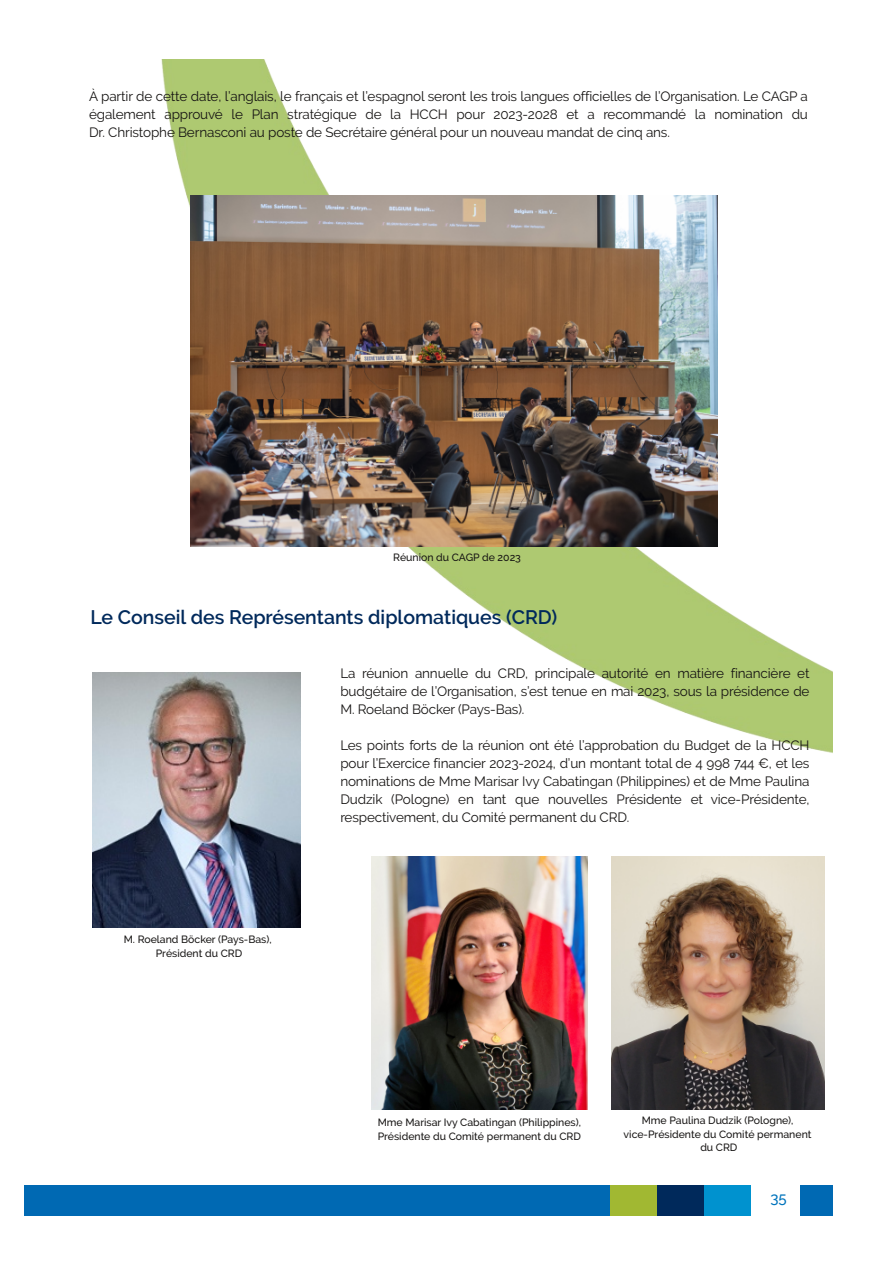
<style>
.page{position:relative;width:893px;height:1263px;background:#fff}
.page>*{position:absolute;margin:0;border:0;box-sizing:border-box;transform-origin:0 0}
.t1{font:600 19.5px "Raleway";color:#00295b}
.t2{font:500 15px "Raleway";color:#0074bc}
.t3{font:13.5px/18px "Raleway";letter-spacing:-.01em;color:#161413;text-align:justify}
.t4{font:500 10.5px/13.5px "Raleway";color:#161413;text-align:center}
</style>
<div class="page">
<div style="left:25px;top:1185px;width:808px;height:31px;background:#0069b3"></div>
<div style="left:610px;top:1185px;width:49px;height:31px;background:#a1b832"></div>
<div style="left:657px;top:1185px;width:49px;height:31px;background:#00295b"></div>
<div style="left:704px;top:1185px;width:48px;height:31px;background:#0092cf"></div>
<div style="left:751px;top:1185px;width:49px;height:31px;background:#fff"></div>
<img style="left:161px;top:60px;width:671px;height:693px">
<img style="left:92px;top:672px;width:209px;height:255px">
<img style="left:372px;top:857px;width:216px;height:253px">
<img style="left:611px;top:857px;width:214px;height:253px">
<img style="left:191px;top:195px;width:526px;height:351px">
<p class="t3" style="left:89px;top:87px;width:720px">À partir de cette date, l’anglais, le français et l’espagnol seront les trois langues officielles de l’Organisation. Le CAGP a également approuvé le Plan stratégique de la HCCH pour 2023-2028 et a recommandé la nomination du Dr. Christophe Bernasconi au poste de Secrétaire général pour un nouveau mandat de cinq ans.</p>
<p class="t4" style="left:393px;top:550px;width:129px">Réunion du CAGP de 2023</p>
<h1 class="t1" style="left:90px;top:606px;width:468px">Le Conseil des Représentants diplomatiques (CRD)</h1>
<p class="t3" style="left:340px;top:664px;width:471px">La réunion annuelle du CRD, principale autorité en matière financière et budgétaire de l’Organisation, s’est tenue en mai 2023, sous la présidence de M. Roeland Böcker (Pays-Bas).</p>
<p class="t3" style="left:340px;top:736px;width:471px">Les points forts de la réunion ont été l’approbation du Budget de la HCCH pour l’Exercice financier 2023-2024, d’un montant total de 4 998 744 €, et les nominations de Mme Marisar Ivy Cabatingan (Philippines) et de Mme Paulina Dudzik (Pologne) en tant que nouvelles Présidente et vice-Présidente, respectivement, du Comité permanent du CRD.</p>
<p class="t4" style="left:124px;top:933px;width:149px">M. Roeland Böcker (Pays-Bas),<br>Président du CRD</p>
<p class="t4" style="left:378px;top:1116px;width:205px;text-align:left">Mme Marisar Ivy Cabatingan (Philippines),<br>Présidente du Comité permanent du CRD</p>
<p class="t4" style="left:624px;top:1114px;width:189px">Mme Paulina Dudzik (Pologne), vice-Présidente du Comité permanent du CRD</p>
<p class="t2" style="left:770px;top:1188px;width:18px">35</p>
</div>
